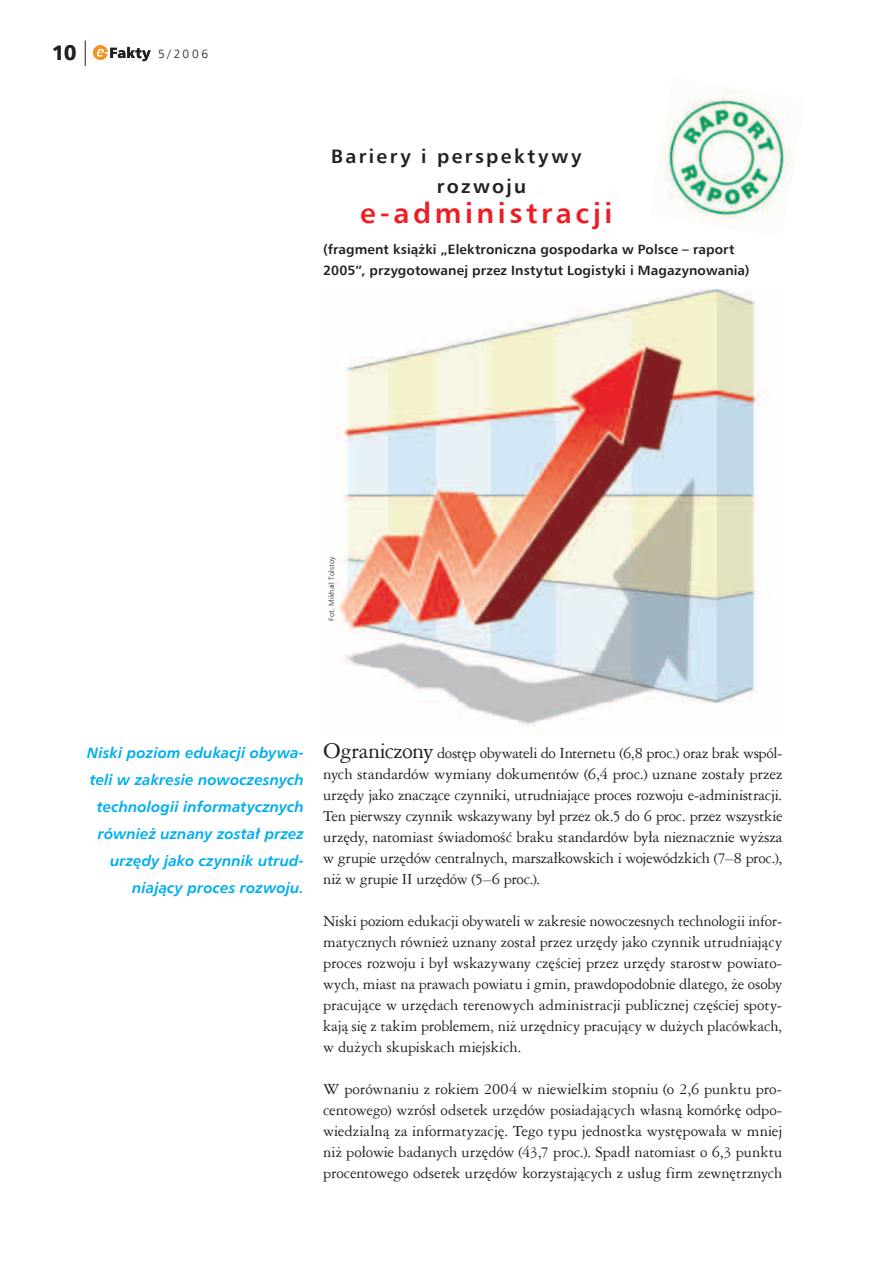
<style>
.page{position:relative;width:893px;height:1263px;background:#fff}
.page>*{position:absolute;margin:0;border:0;box-sizing:border-box;transform-origin:0 0}
.t1{font:700 28.5px "Humnst 777 EU";letter-spacing:.125em;color:#ee1d23}
.t2{font:21px "Humnst 777 Blk EU";color:#231f20}
.t3{font:700 19.5px/30px "Humnst 777 EU";letter-spacing:.12em;color:#231f20}
.t4{font:16.5px/21px "Ameri Garmnd EU";letter-spacing:-.01em;color:#231f20;text-align:justify}
.t5{font:italic 700 15px/27px "Humnst 777 EU";letter-spacing:.005em;color:#00aeef;text-align:right}
.t6{font:700 13.5px/21px "Humnst 777 EU";letter-spacing:.01em;color:#231f20}
.t7{font:12px "Humnst 777 Lt EU";color:#231f20}
.t8{font:7.5px "Humnst 777 Lt EU";letter-spacing:.015em;color:#231f20}
.s1{font-size:24px}
</style>
<div class="page">
<svg style="left:85px;top:40px;width:1px;height:26px"></svg>
<svg style="left:93px;top:45px;width:58px;height:16px"></svg>
<img style="left:656px;top:89px;width:139px;height:133px">
<img style="left:336px;top:289px;width:431px;height:438px">
<p class="t2" style="left:52px;top:40px;width:26px">10</p>
<p class="t7" style="left:158px;top:46px;width:52px">5/2006</p>
<p class="t3" style="left:437px;top:141px;width:146px;text-indent:-105px">Bariery i perspektywy rozwoju</p>
<h1 class="t1" style="left:360px;top:195px;width:254px">e-administracji</h1>
<p class="t6" style="left:323px;top:238px;width:428px">(fragment książki „Elektroniczna gospodarka w Polsce – raport<br>2005”, przygotowanej przez Instytut Logistyki i Magazynowania)</p>
<p class="t8" style="left:327px;top:621px;width:65px;rotate:-90deg">Fot. Mikhail Tolstoy</p>
<p class="t5" style="left:87px;top:739px;width:218px">Niski poziom edukacji obywa&shy;teli w zakresie nowoczesnych technologii infor matycznych również uznany został przez urzędy jako czynnik utrud&shy;niający proces rozwoju.</p>
<p class="t4" style="left:323px;top:742px;width:461px"><span class="s1">Ograniczony</span> dostęp obywateli do Internetu (6,8 proc.) oraz brak wspól&shy;nych standardów wymiany dokumentów (6,4 proc.) uznane zostały przez urzędy jako zna czące czynniki, utrudniające proces rozwoju e-administracji.<br>Ten pierwszy czynnik wskazywany był przez ok.5 do 6 proc. przez wszystkie urzędy, natomiast świa domość braku standardów była nieznacznie wyższa w grupie urzędów centralnych, marszałkowskich i wojewódzkich (7–8 proc.), niż w grupie II urzędów (5–6 proc.).</p>
<p class="t4" style="left:323px;top:910px;width:461px">Niski poziom edukacji obywateli w zakresie nowoczesnych technologii infor&shy;matycznych również uznany został przez urzędy jako czynnik utrudniający proces rozwoju i był wskazywany częściej przez urzędy starostw powiato&shy;wych, miast na prawach powiatu i gmin, prawdopodobnie dlatego, że osoby pracujące w urzędach terenowych administracji publicznej częściej spoty&shy;kają się z takim problemem, niż urzędnicy pracujący w dużych placówkach, w dużych skupiskach miejskich.</p>
<p class="t4" style="left:323px;top:1078px;width:461px">W porównaniu z rokiem 2004 w niewielkim stopniu (o 2,6 punktu pro&shy;centowego) wzrósł odsetek urzędów posiadających własną komórkę odpo&shy;wiedzialną za infor matyzację. Tego typu jednostka występowała w mniej niż połowie badanych urzędów (43,7 proc.). Spadł natomiast o 6,3 punktu procentowego odsetek urzędów korzystających z usług firm zewnętrznych</p>
</div>
